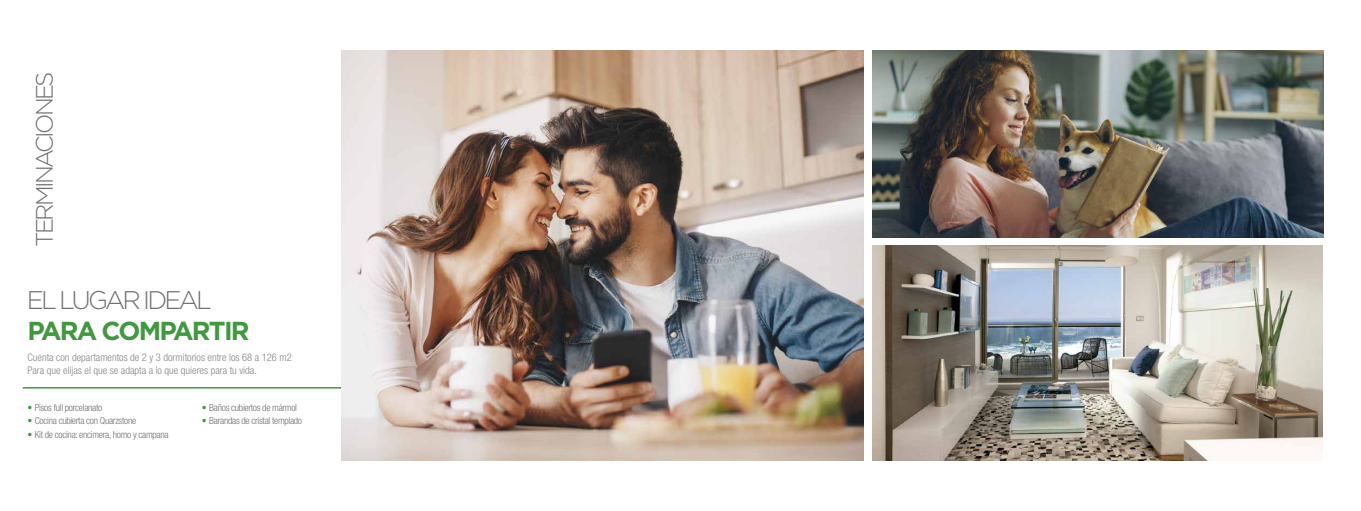
<style>
.page{position:relative;width:1361px;height:511px;background:#fff}
.page>*{position:absolute;margin:0;border:0;box-sizing:border-box;transform-origin:0 0}
.t1{font:700 25.95px "Gotham Pro";letter-spacing:-.07em;color:#429841}
.t2{font:300 25.5px "Gotham Pro";letter-spacing:-.11em;color:#717175}
.t3{font:300 23.77px "Gotham Pro";letter-spacing:-.11em;color:#717175}
.t4{font:300 condensed 10.5px/13.5px "Helvetica Neue";color:#868589}
.t5{font:300 condensed 9.75px "Helvetica Neue";letter-spacing:-.03em;color:#717175}
.s1{color:#429841}
</style>
<div class="page">
<hr style="left:23px;top:387px;width:388px;height:1px;background:#429841">
<img style="left:342px;top:50px;width:522px;height:410px">
<img style="left:873px;top:246px;width:449px;height:214px">
<img style="left:872px;top:51px;width:451px;height:187px">
<h3 class="t3" style="left:31px;top:247px;width:177px;rotate:-90deg">TERMINACIONES</h3>
<h2 class="t2" style="left:27px;top:285px;width:187px">EL LUGAR IDEAL</h2>
<h1 class="t1" style="left:27px;top:315px;width:224px">PARA COMPARTIR</h1>
<p class="t4" style="left:27px;top:350px;width:266px">Cuenta con departamentos de 2 y 3 dormitorios entre los 68 a 126 m2<br>Para que elijas el que se adapta a lo que quieres para tu vida.</p>
<p class="t5" style="left:27px;top:401px;width:76px"><span class="s1">•</span> Pisos full porcelanato</p>
<p class="t5" style="left:27px;top:414px;width:110px"><span class="s1">•</span> Cocina cubierta con Quarzstone</p>
<p class="t5" style="left:27px;top:428px;width:143px"><span class="s1">•</span> Kit de cocina: encimera, horno y campana</p>
<p class="t5" style="left:202px;top:401px;width:97px"><span class="s1">•</span> Baños cubiertos de mármol</p>
<p class="t5" style="left:202px;top:414px;width:102px"><span class="s1">•</span> Barandas de cristal templado</p>
</div>
